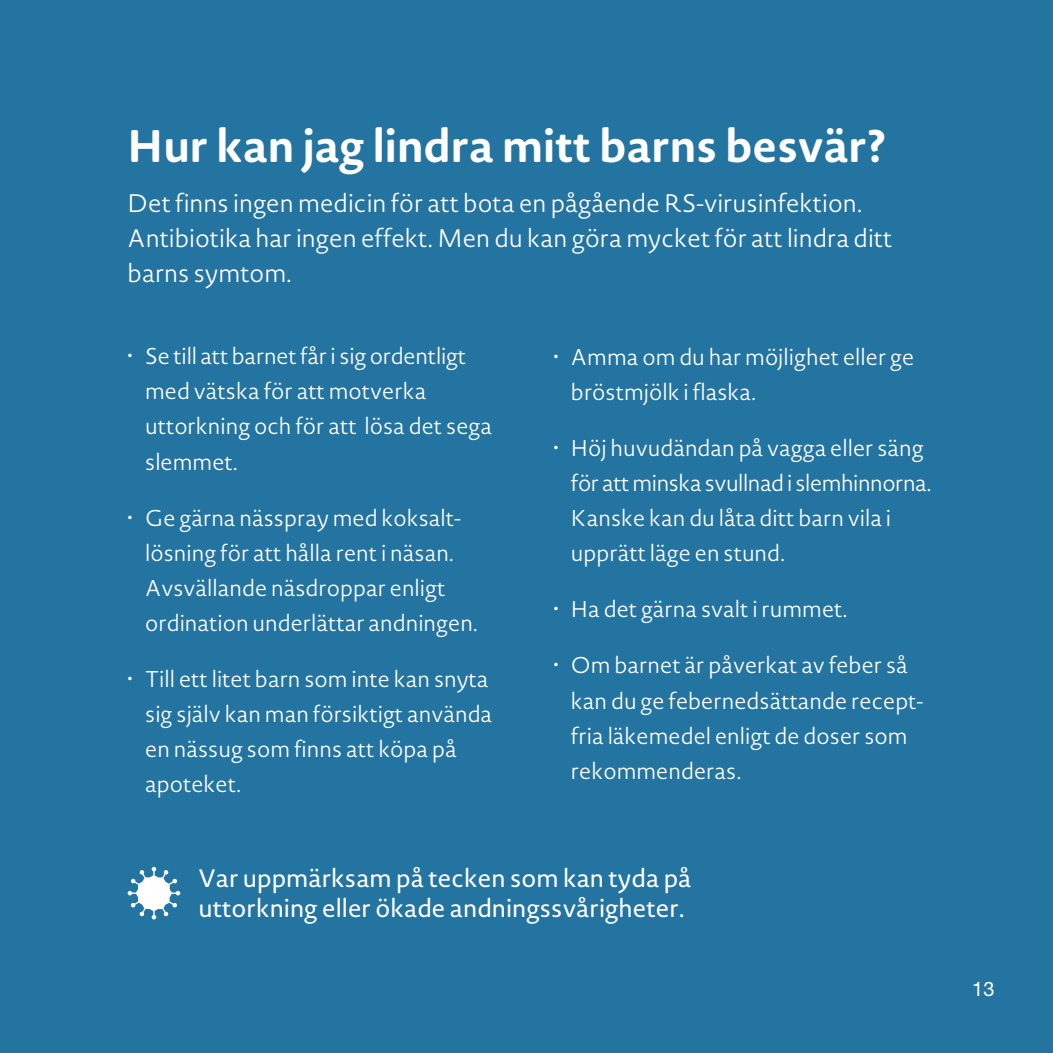
<style>
.page{position:relative;width:1053px;height:1053px;background:#fff}
.page>*{position:absolute;margin:0;border:0;box-sizing:border-box;transform-origin:0 0}
.t1{font:700 45px "Novel Sans Rd Pro";color:#fff}
.t2{font:300 25px/35px "Novel Sans Rd Pro";color:#fff}
.t3{font:25px/30px "Novel Sans Rd Pro";color:#fff}
.t4{font:300 22.5px/35px "Novel Sans Rd Pro";color:#fff}
.t5{font:20px "Helvetica Neue LT Std";color:#fff}
</style>
<div class="page">
<div style="left:0;top:0;width:1052px;height:1052px;background:#2474a1"></div>
<svg style="left:128px;top:866px;width:52px;height:53px"></svg>
<h1 class="t1" style="left:128px;top:113px;width:759px">Hur kan jag lindra mitt barns besvär?</h1>
<p class="t2" style="left:128px;top:185px;width:766px">Det finns ingen medicin för att bota en pågående RS-virusinfektion.<br>Antibiotika har ingen effekt. Men du kan göra mycket för att lindra ditt barns symtom.</p>
<p class="t4" style="left:145px;top:339px;width:348px;text-indent:-18px">• Se till att barnet får i sig ordentligt med vätska för att motverka uttorkning och för att lösa det sega slemmet.</p>
<p class="t4" style="left:145px;top:500px;width:334px;text-indent:-18px">• Ge gärna nässpray med koksalt&shy;lösning för att hålla rent i näsan.<br>Avsvällande näsdroppar enligt ordination underlättar andningen.</p>
<p class="t4" style="left:145px;top:661px;width:348px;text-indent:-18px">• Till ett litet barn som inte kan snyta sig själv kan man försiktigt använda en nässug som finns att köpa på apoteket.</p>
<p class="t4" style="left:571px;top:339px;width:345px;text-indent:-18px">• Amma om du har möjlighet eller ge bröstmjölk i flaska.</p>
<p class="t4" style="left:571px;top:430px;width:362px;text-indent:-18px">• Höj huvudändan på vagga eller säng för att minska svullnad i slemhinnorna.<br>Kanske kan du låta ditt barn vila i upprätt läge en stund.</p>
<p class="t4" style="left:553px;top:591px;width:296px">• Ha det gärna svalt i rummet.</p>
<p class="t4" style="left:571px;top:647px;width:354px;text-indent:-18px">• Om barnet är påverkat av feber så kan du ge febernedsättande recept&shy;fria läkemedel enligt de doser som rekommenderas.</p>
<p class="t3" style="left:198px;top:862px;width:494px">Var uppmärksam på tecken som kan tyda på uttorkning eller ökade andningssvårigheter.</p>
<p class="t5" style="left:972px;top:977px;width:24px">13</p>
</div>
